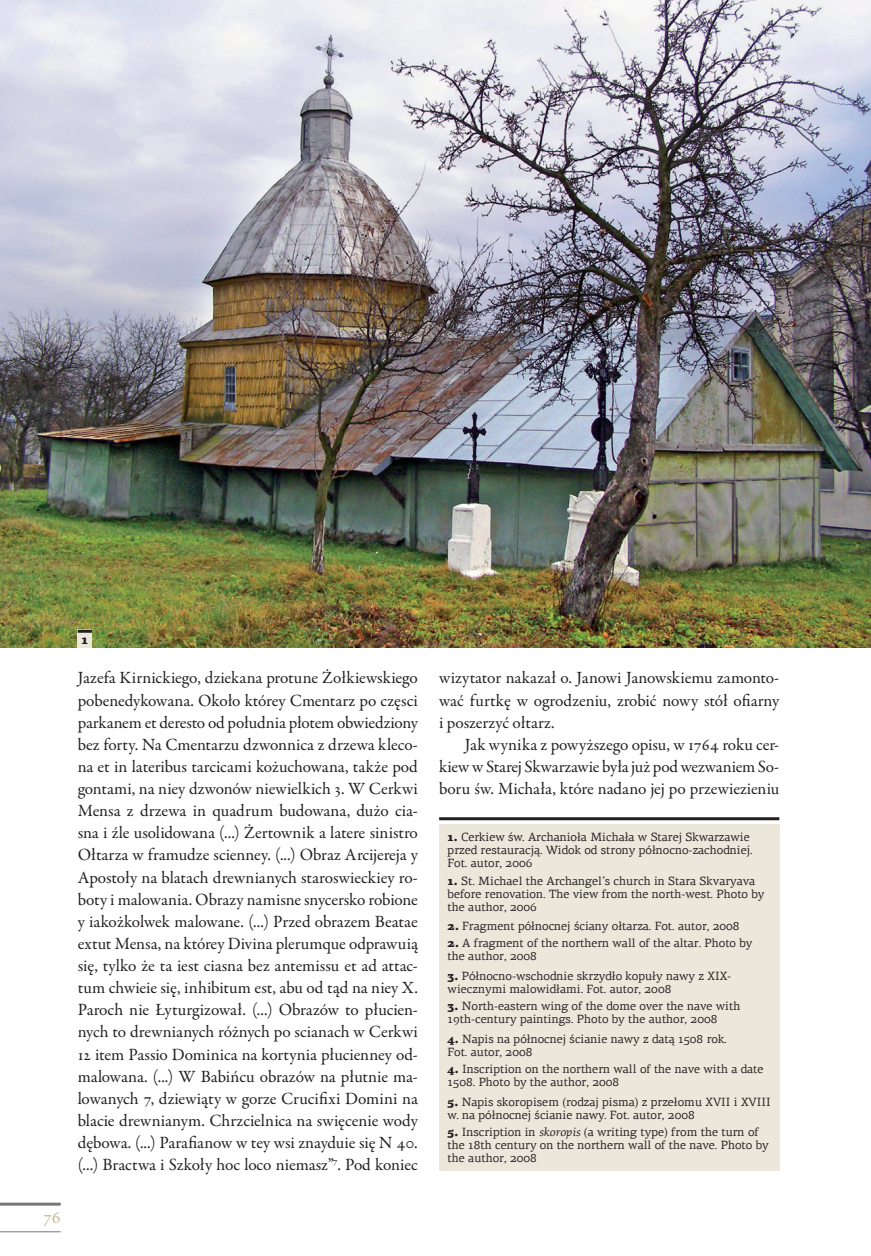
<style>
.page{position:relative;width:871px;height:1256px;background:#fff}
.page>*{position:absolute;margin:0;border:0;box-sizing:border-box;transform-origin:0 0}
.t1{font:18px "Minion Pro";color:#c8bd9e}
.t2{font:17.25px/22px "Garamond Premr Pro";letter-spacing:-.005em;color:#231f20;text-align:justify}
.t3{font:900 12.75px "PF Agora Serif Pro";color:#231f20}
.t4{font:12px/13px "PF Agora Serif Pro";color:#231f20}
.s1{font-weight:900}
.s2{font-style:italic}
</style>
<div class="page">
<hr style="left:0;top:1202px;width:61px;height:3px;background:#757679">
<hr style="left:0;top:1231px;width:61px;height:1px;background:#757679">
<div style="left:439px;top:823px;width:340px;height:347px;background:#ebe7db"></div>
<hr style="left:439px;top:817px;width:340px;height:3px;background:#231f20">
<img style="left:0;top:0;width:871px;height:647px">
<div style="left:78px;top:630px;width:14px;height:18px;background:#ebe7db"></div>
<hr style="left:78px;top:629px;width:14px;height:3px;background:#231f20">
<p class="t1" style="left:43px;top:1206px;width:19px">76</p>
<p class="t3" style="left:82px;top:631px;width:8px">1</p>
<p class="t2" style="left:78px;top:667px;width:342px">Jazefa Kirnickiego, dziekana protune Żołkiewskiego pobenedykowana. Około którey Cmentarz po częsci parkanem et deresto od południa płotem obwiedziony bez forty. Na Cmentarzu dzwonnica z drzewa kleco&shy;na et in lateribus tarcicami kożuchowana, także pod gontami, na niey dzwonów niewielkich 3. W Cerkwi Mensa z drzewa in quadrum budowana, dużo cia&shy;sna i źle usolidowana (...) Żertownik a latere sinistro Ołtarza w framudze scienney. (...) Obraz Arcijereja y Apostoły na blatach drewnianych staroswieckiey ro&shy;boty i malowania. Obrazy namisne snycersko robione y iakożkolwek malowane. (...) Przed obrazem Beatae extut Mensa, na którey Divina plerumque odprawuią się, tylko że ta iest ciasna bez antemissu et ad attac&shy;tum chwieie się, inhibitum est, abu od tąd na niey X.<br>Paroch nie Łyturgizował. (...) Obrazów to płucien&shy;nych to drewnianych różnych po scianach w Cerkwi 12 item Passio Dominica na kortynia płucienney od&shy;malowana. (...) W Babińcu obrazów na płutnie ma&shy;lowanych 7, dziewiąty w gorze Crucifixi Domini na blacie drewnianym. Chrzcielnica na swięcenie wody dębowa. (...) Parafianow w tey wsi znayduie się N 40. (...) Bractwa i Szkoły hoc loco niemasz”<sup>7</sup>. Pod koniec</p>
<p class="t2" style="left:439px;top:667px;width:342px">wizytator nakazał o. Janowi Janowskiemu zamonto&shy;wać furtkę w ogrodzeniu, zrobić nowy stół ofiarny i poszerzyć ołtarz.</p>
<p class="t2" style="left:439px;top:733px;width:342px;text-indent:26px">Jak wynika z powyższego opisu, w 1764 roku cer&shy;kiew wStarej Skwarzawie była już pod wezwaniem So&shy;boru św. Michała, które nadano jej po przewiezieniu</p>
<p class="t4" style="left:448px;top:830px;width:306px"><span class="s1">1.</span> Cerkiew św. Archanioła Michała w Starej Skwarzawie przed restauracją. Widok od strony północno-zachodniej.<br>Fot. autor, 2006</p>
<p class="t4" style="left:448px;top:874px;width:318px"><span class="s1">1.</span> St. Michael the Archangel’s church in Stara Skvaryava before renovation. The view from the north-west. Photo by the author, 2006</p>
<p class="t4" style="left:448px;top:919px;width:294px"><span class="s1">2.</span> Fragment północnej ściany ołtarza. Fot. autor, 2008</p>
<p class="t4" style="left:448px;top:936px;width:306px"><span class="s1">2.</span> A fragment of the northern wall of the altar. Photo by the author, 2008</p>
<p class="t4" style="left:448px;top:969px;width:285px"><span class="s1">3.</span> Północno-wschodnie skrzydło kopuły nawy z XIX&shy;wiecznymi malowidłami. Fot. autor, 2008</p>
<p class="t4" style="left:448px;top:999px;width:294px"><span class="s1">3.</span> North-eastern wing of the dome over the nave with<br>19th-century paintings. Photo by the author, 2008</p>
<p class="t4" style="left:448px;top:1032px;width:281px"><span class="s1">4.</span> Napis na północnej ścianie nawy z datą 1508 rok.<br>Fot. autor, 2008</p>
<p class="t4" style="left:448px;top:1062px;width:317px"><span class="s1">4.</span> Inscription on the northern wall of the nave with a date<br>1508. Photo by the author, 2008</p>
<p class="t4" style="left:448px;top:1095px;width:325px"><span class="s1">5.</span> Napis skoropisem (rodzaj pisma) z przełomu XVII i XVIII w. na północnej ścianie nawy. Fot. autor, 2008</p>
<p class="t4" style="left:448px;top:1125px;width:323px"><span class="s1">5.</span> Inscription in <span class="s2">skoropis</span> (a writing type) from the turn of the 18th century on the northern wall of the nave. Photo by the author, 2008</p>
</div>
